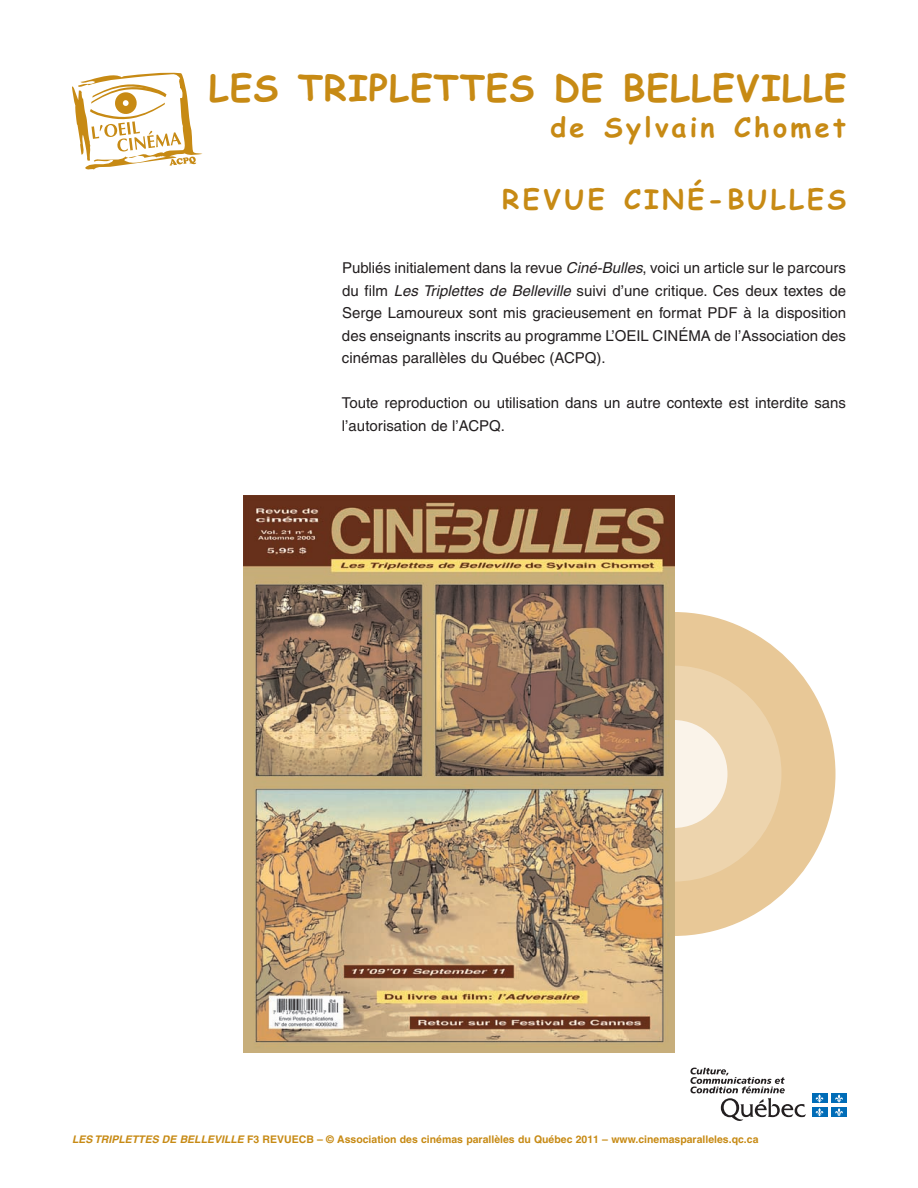
<style>
.page{position:relative;width:918px;height:1188px;background:#fff}
.page>*{position:absolute;margin:0;border:0;box-sizing:border-box;transform-origin:0 0}
.t1{font:700 36px "Comic Sans MS";letter-spacing:.03em;color:#c78a14}
.t2{font:700 27px "Comic Sans MS";letter-spacing:.12em;color:#c78a14}
.t3{font:15px/22.5px "Helvetica";color:#231f20;text-align:justify}
.t4{font:700 10.5px "Helvetica";color:#c78a14}
.s1{font-style:italic}
</style>
<div class="page">
<div style="left:512px;top:612px;width:324px;height:324px;background:#e8c897;border-radius:50%"></div>
<div style="left:566px;top:666px;width:216px;height:216px;background:#edd4ad;border-radius:50%"></div>
<div style="left:620px;top:720px;width:108px;height:108px;background:#faf3e9;border-radius:50%"></div>
<svg style="left:690px;top:1068px;width:116px;height:53px"></svg>
<div style="left:812px;top:1094px;width:15px;height:9px;background:#006cb7"></div>
<div style="left:831px;top:1094px;width:16px;height:9px;background:#006cb7"></div>
<div style="left:812px;top:1108px;width:15px;height:9px;background:#006cb7"></div>
<svg style="left:815px;top:1094px;width:9px;height:22px"></svg>
<div style="left:831px;top:1108px;width:16px;height:9px;background:#006cb7"></div>
<svg style="left:835px;top:1094px;width:8px;height:22px"></svg>
<svg style="left:72px;top:73px;width:131px;height:97px"></svg>
<img style="left:243px;top:495px;width:431px;height:558px">
<h1 class="t1" style="left:209px;top:67px;width:639px">LES TRIPLETTES DE BELLEVILLE</h1>
<h2 class="t2" style="left:550px;top:112px;width:297px">de Sylvain Chomet</h2>
<h2 class="t2" style="left:502px;top:184px;width:345px">REVUE CINÉ-BULLES</h2>
<p class="t3" style="left:342px;top:258px;width:506px">Publiés initialement dans la revue <span class="s1">Ciné-Bulles</span>, voici un article sur le parcours du film <span class="s1">Les Triplettes de Belleville</span> suivi d’une critique. Ces deux textes de Serge Lamoureux sont mis gracieusement en format PDF à la disposition des enseignants inscrits au programme L’OEIL CINÉMA de l’Association des cinémas parallèles du Québec (ACPQ).</p>
<p class="t3" style="left:342px;top:393px;width:506px">Toute reproduction ou utilisation dans un autre contexte est interdite sans l’autorisation de l’ACPQ.</p>
<p class="t4" style="left:72px;top:1135px;width:688px"><span class="s1">LES TRIPLETTES DE BELLEVILLE</span> F3 REVUECB – © Association des cinémas parallèles du Québec 2011 – www.cinemasparalleles.qc.ca</p>
</div>
